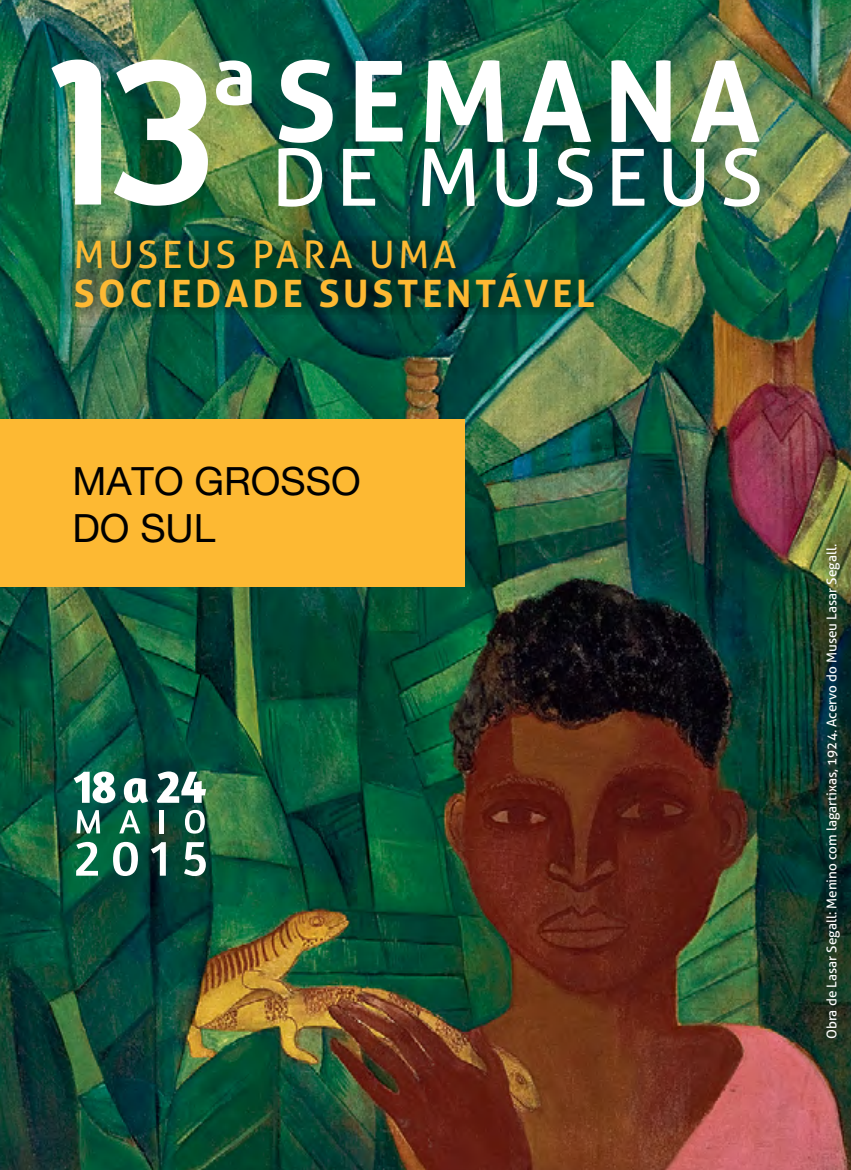
<style>
.page{position:relative;width:851px;height:1170px;background:#fff}
.page>*{position:absolute;margin:0;border:0;box-sizing:border-box;transform-origin:0 0}
.Estado_-_CO{font:39px/46.8px "Helvetica Neue LT Pro";color:#000}
.t1{font:700 37.8px/38.2px "Aller";letter-spacing:.1em;color:#fdb933}
.t2{font:13.5px "Aller";color:#fff}
.s1{font-weight:400}
</style>
<div class="page">
<img style="left:0;top:0;width:850px;height:1169px">
<svg style="left:62px;top:235px;width:535px;height:80px;background:#0b4836"></svg>
<svg style="left:76px;top:841px;width:22px;height:34px"></svg>
<svg style="left:113px;top:841px;width:25px;height:34px"></svg>
<svg style="left:151px;top:842px;width:15px;height:33px"></svg>
<svg style="left:184px;top:842px;width:22px;height:34px"></svg>
<svg style="left:74px;top:771px;width:41px;height:32px"></svg>
<svg style="left:124px;top:778px;width:24px;height:25px"></svg>
<svg style="left:157px;top:771px;width:49px;height:31px"></svg>
<svg style="left:76px;top:810px;width:24px;height:23px"></svg>
<svg style="left:119px;top:810px;width:21px;height:23px"></svg>
<hr style="left:160px;top:810px;width:4px;height:23px;background:#fff">
<svg style="left:185px;top:809px;width:20px;height:24px"></svg>
<svg style="left:343px;top:149px;width:32px;height:57px"></svg>
<svg style="left:422px;top:149px;width:52px;height:57px"></svg>
<svg style="left:496px;top:149px;width:41px;height:58px"></svg>
<svg style="left:556px;top:148px;width:36px;height:59px"></svg>
<svg style="left:612px;top:149px;width:32px;height:57px"></svg>
<svg style="left:663px;top:149px;width:41px;height:58px"></svg>
<svg style="left:723px;top:148px;width:36px;height:59px"></svg>
<svg style="left:278px;top:60px;width:54px;height:147px"></svg>
<svg style="left:355px;top:61px;width:48px;height:80px"></svg>
<img style="left:425px;top:60px;width:78px;height:82px">
<svg style="left:522px;top:60px;width:69px;height:82px"></svg>
<svg style="left:611px;top:60px;width:59px;height:82px"></svg>
<svg style="left:690px;top:60px;width:69px;height:82px"></svg>
<img style="left:51px;top:60px;width:50px;height:144px">
<svg style="left:114px;top:60px;width:94px;height:146px"></svg>
<svg style="left:216px;top:60px;width:35px;height:45px"></svg>
<div style="left:0;top:419px;width:464px;height:167px;background:#fdb933"></div>
<p class="t1" style="left:74px;top:236px;width:522px"><span class="s1">MUSEUS PARA UMA<br></span>SOCIEDADE SUSTENTÁVEL</p>
<p class="Estado_-_CO" style="left:72px;top:457px;width:290px">MATO GROSSO<br>DO SUL</p>
<p class="t2" style="left:823px;top:1039px;width:496px;rotate:-90deg">Obra de Lasar Segall: Menino com lagartixas, 1924. Acervo do Museu Lasar Segall.</p>
</div>
